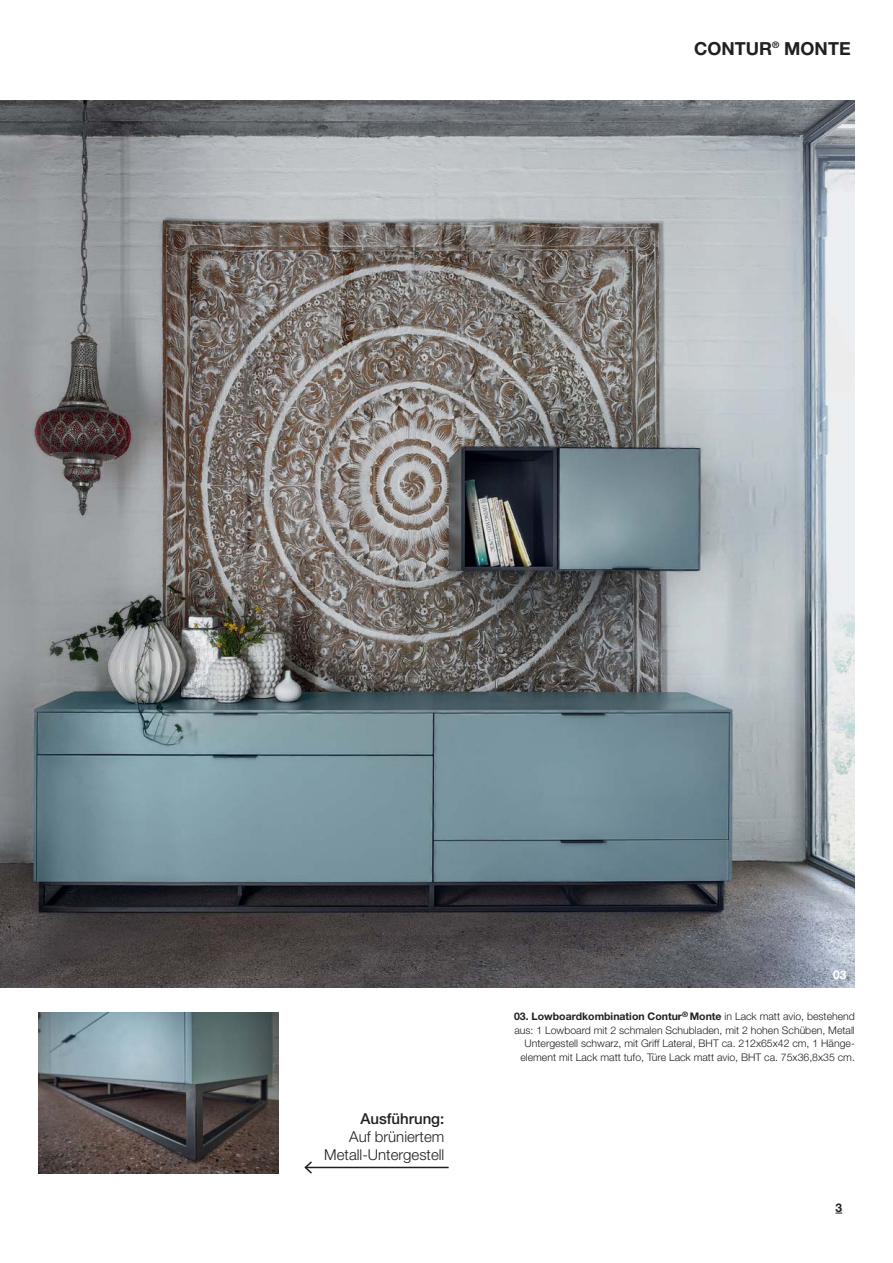
<style>
.page{position:relative;width:893px;height:1263px;background:#fff}
.page>*{position:absolute;margin:0;border:0;box-sizing:border-box;transform-origin:0 0}
.t1{font:700 18px "Helvetica Neue LT Pro";color:#231f20}
.t2{font:300 15px/18px "Helvetica Neue LT Pro";color:#231f20;text-align:right}
.t3{font:500 15px "Helvetica Neue LT Pro";color:#231f20}
.t4{font:700 12px "Helvetica Neue LT Pro";color:#fff}
.t5{font:700 12px "Helvetica Neue LT Pro";color:#231f20}
.t6{font:300 10.5px/13.5px "Helvetica Neue LT Pro";color:#231f20;text-align:right}
.s1{font-weight:700}
</style>
<div class="page">
<hr style="left:305px;top:1167px;width:143px;height:1px;background:#231f20">
<svg style="left:304px;top:1161px;width:9px;height:13px"></svg>
<img style="left:0;top:100px;width:854px;height:887px">
<img style="left:38px;top:1013px;width:241px;height:161px">
<h1 class="t1" style="left:694px;top:43px;width:158px">CONTUR<sup>®</sup> MONTE</h1>
<h2 class="t3" style="left:360px;top:1110px;width:85px">Ausführung:</h2>
<h2 class="t2" style="left:324px;top:1129px;width:122px">Auf brüniertem<br>Metall-Untergestell</h2>
<p class="t4" style="left:833px;top:970px;width:15px">03</p>
<p class="t6" style="left:514px;top:1011px;width:342px"><span class="s1">03. Lowboardkombination Contur</span><sup>®</sup> <span class="s1">Monte</span> in Lack matt avio, bestehend aus: 1 Lowboard mit 2 schmalen Schubladen, mit 2 hohen Schüben, Metall Untergestell schwarz, mit Griff Lateral, BHT ca. 212x65x42 cm, 1 Hänge&shy;element mit Lack matt tufo, Türe Lack matt avio, BHT ca. 75x36,8x35 cm.</p>
<p class="t5" style="left:835px;top:1203px;width:8px">3</p>
</div>
